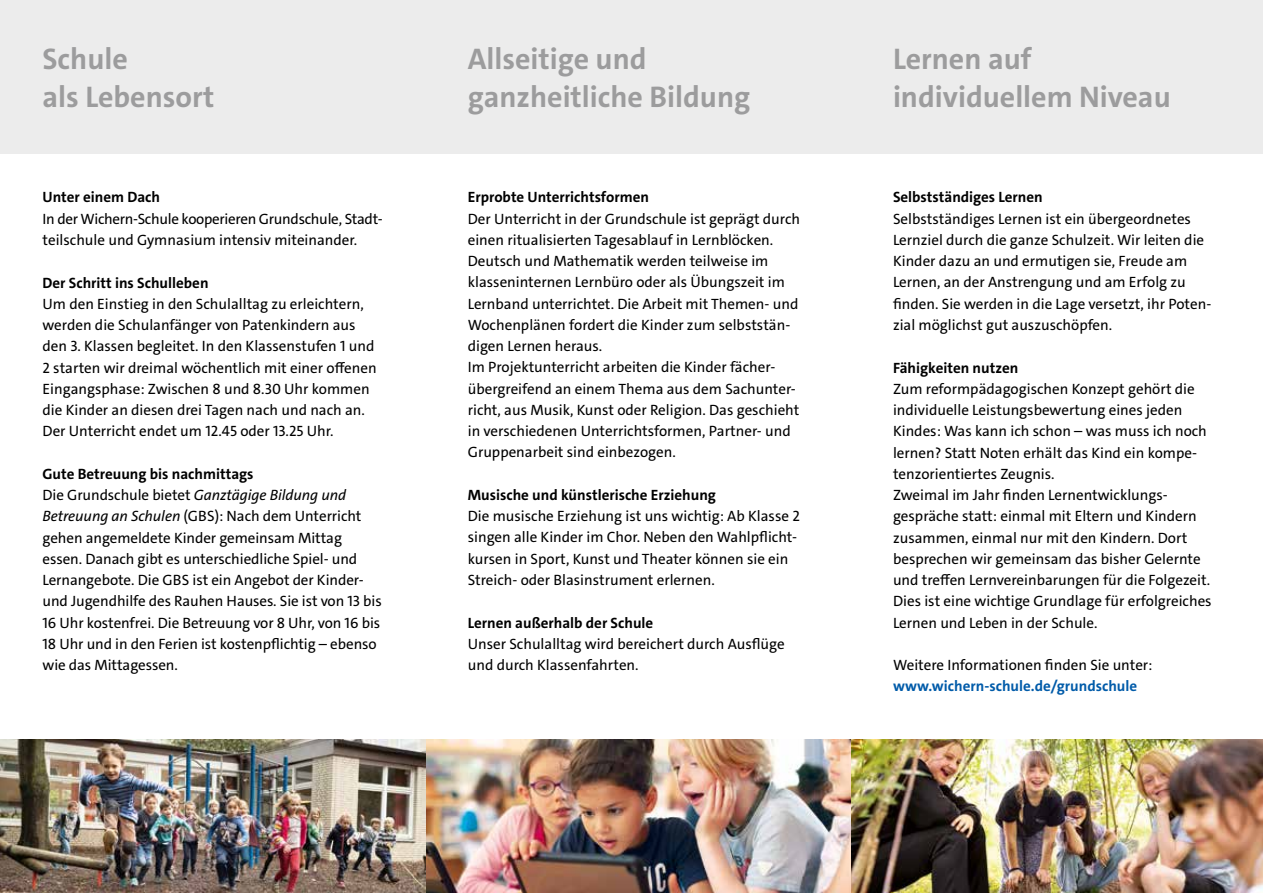
<style>
.page{position:relative;width:1263px;height:893px;background:#fff}
.page>*{position:absolute;margin:0;border:0;box-sizing:border-box;transform-origin:0 0}
.t1{font:700 30px/38.2px "The Sans";color:#9c9c9d}
.t2{font:15px/21.3px "The Sans";color:#000}
.t3{font:700 15px "The Sans";color:#000}
.t4{font:15px/21.3px "The Sans";letter-spacing:-.02em;color:#000}
.t5{font:700 15px "The Sans";color:#005ba9}
.s1{font-weight:700}
.s2{font-style:italic}
</style>
<div class="page">
<div style="left:850px;top:0;width:413px;height:153px;background:#ececec"></div>
<div style="left:0;top:0;width:425px;height:153px;background:#ececec"></div>
<div style="left:425px;top:0;width:425px;height:153px;background:#ececec"></div>
<img style="left:0;top:740px;width:1263px;height:153px">
<img style="left:425px;top:740px;width:425px;height:153px">
<h1 class="t1" style="left:43px;top:40px;width:173px">Schule<br>als Lebensort</h1>
<h1 class="t1" style="left:468px;top:40px;width:284px">Allseitige und ganzheitliche Bildung</h1>
<h1 class="t1" style="left:893px;top:40px;width:279px">Lernen auf individuellem Niveau</h1>
<p class="t3" style="left:43px;top:188px;width:119px">Unter einem Dach</p>
<p class="t4" style="left:43px;top:208px;width:342px">In der Wichern-Schule kooperieren Grundschule, Stadt&shy;teilschule und Gymnasium intensiv miteinander.</p>
<p class="t3" style="left:43px;top:273px;width:168px">Der Schritt ins Schulleben</p>
<p class="t2" style="left:43px;top:293px;width:336px">Um den Einstieg in den Schulalltag zu erleichtern, werden die Schulanfänger von Patenkindern aus den 3. Klassen begleitet. In den Klassenstufen 1 und 2 starten wir dreimal wöchentlich mit einer offenen Eingangsphase: Zwischen 8 und 8.30 Uhr kommen die Kinder an diesen drei Tagen nach und nach an.<br>Der Unterricht endet um 12.45 oder 13.25 Uhr.</p>
<p class="t2" style="left:43px;top:463px;width:341px"><span class="s1">Gute Betreuung bis nachmittags<br></span>Die Grundschule bietet <span class="s2">Ganztägige Bildung und Betreuung an Schulen</span> (GBS): Nach dem Unterricht gehen angemeldete Kinder gemeinsam Mittag essen. Danach gibt es unterschiedliche Spiel- und Lernangebote. Die GBS ist ein Angebot der Kinder&shy;und Jugendhilfe des Rauhen Hauses. Sie ist von 13 bis 16 Uhr kostenfrei. Die Betreuung vor 8 Uhr, von 16 bis 18 Uhr und in den Ferien ist kostenpflichtig – ebenso wie das Mittagessen.</p>
<p class="t3" style="left:468px;top:188px;width:183px">Erprobte Unterrichtsformen</p>
<p class="t2" style="left:468px;top:208px;width:334px">Der Unterricht in der Grundschule ist geprägt durch einen ritualisierten Tagesablauf in Lernblöcken.<br>Deutsch und Mathematik werden teilweise im klasseninternen Lernbüro oder als Übungszeit im Lernband unterrichtet. Die Arbeit mit Themen- und Wochenplänen fordert die Kinder zum selbststän&shy;digen Lernen heraus.<br>Im Projektunterricht arbeiten die Kinder fächer&shy;übergreifend an einem Thema aus dem Sachunter&shy;richt, aus Musik, Kunst oder Religion. Das geschieht in verschiedenen Unterrichtsformen, Partner- und Gruppenarbeit sind einbezogen.</p>
<p class="t3" style="left:468px;top:485px;width:250px">Musische und künstlerische Erziehung</p>
<p class="t2" style="left:468px;top:506px;width:334px">Die musische Erziehung ist uns wichtig: Ab Klasse 2 singen alle Kinder im Chor. Neben den Wahlpflicht&shy;kursen in Sport, Kunst und Theater können sie ein Streich- oder Blasinstrument erlernen.</p>
<p class="t3" style="left:468px;top:613px;width:187px">Lernen außerhalb der Schule</p>
<p class="t2" style="left:468px;top:633px;width:318px">Unser Schulalltag wird bereichert durch Ausflüge und durch Klassenfahrten.</p>
<p class="t3" style="left:893px;top:188px;width:151px">Selbstständiges Lernen</p>
<p class="t2" style="left:893px;top:208px;width:320px">Selbstständiges Lernen ist ein übergeordnetes Lernziel durch die ganze Schulzeit. Wir leiten die Kinder dazu an und ermutigen sie, Freude am Lernen, an der Anstrengung und am Erfolg zu finden. Sie werden in die Lage versetzt, ihr Poten&shy;zial möglichst gut auszuschöpfen.</p>
<p class="t3" style="left:893px;top:358px;width:127px">Fähigkeiten nutzen</p>
<p class="t2" style="left:893px;top:378px;width:320px">Zum reformpädagogischen Konzept gehört die individuelle Leistungsbewertung eines jeden Kindes: Was kann ich schon – was muss ich noch lernen? Statt Noten erhält das Kind ein kompe&shy;tenzorientiertes Zeugnis.<br>Zweimal im Jahr finden Lernentwicklungs&shy;gespräche statt: einmal mit Eltern und Kindern zusammen, einmal nur mit den Kindern. Dort besprechen wir gemeinsam das bisher Gelernte und treffen Lernvereinbarungen für die Folgezeit.<br>Dies ist eine wichtige Grundlage für erfolgreiches Lernen und Leben in der Schule.</p>
<p class="t2" style="left:893px;top:654px;width:261px">Weitere Informationen finden Sie unter:</p>
<p class="t5" style="left:893px;top:677px;width:246px">www.wichern-schule.de/grundschule</p>
</div>
